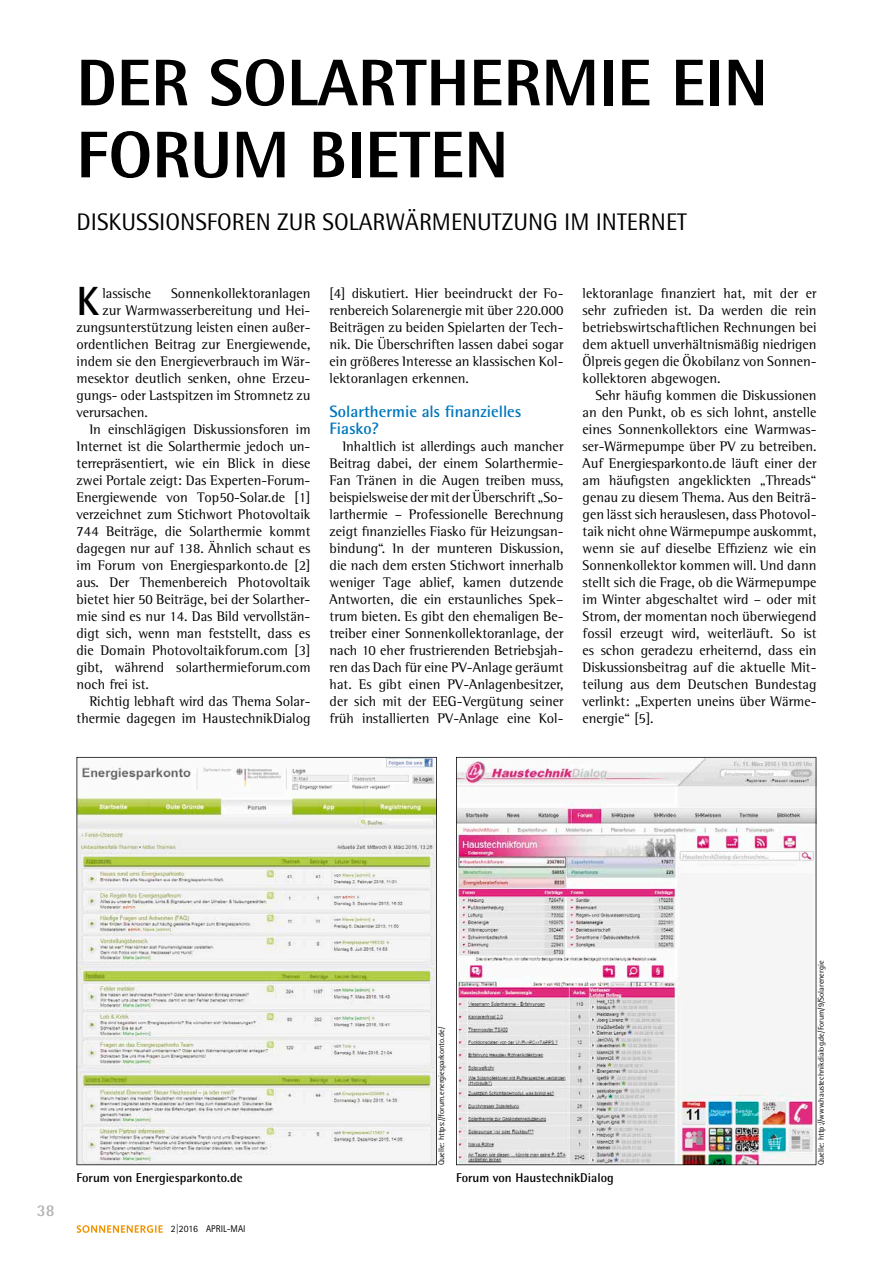
<style>
.page{position:relative;width:893px;height:1263px;background:#fff}
.page>*{position:absolute;margin:0;border:0;box-sizing:border-box;transform-origin:0 0}
.t1{font:800 66px/72px "Rotis Semi Sans Std";color:#000}
.t2{font:700 40.8px "Rotis Semi Sans Std";color:#000}
.t3{font:24px "Rotis Semi Sans Std";color:#000}
.t4{font:700 16.5px/17px "Rotis Semi Sans Std";color:#0076bd}
.t5{font:700 16.5px "Rotis Semi Sans Std";color:#b1b3b4}
.t6{font:14.25px/17px "Rotis Semi Serif Std";color:#000;text-align:justify}
.t7{font:700 12.75px "Rotis Semi Sans Std";color:#000}
.t8{font:9.75px "Rotis Sans Serif Std";color:#000}
.t9{font:8.25px "Rotis Semi Sans Std";color:#000}
</style>
<div class="page">
<svg style="left:77px;top:1225px;width:86px;height:8px"></svg>
<svg style="left:77px;top:757px;width:360px;height:408px;fill:#eff0ef"></svg>
<svg style="left:456px;top:757px;width:360px;height:408px"></svg>
<h1 class="t1" style="left:77px;top:46px;width:693px">DER SOLARTHERMIE EIN<br>FORUM BIETEN</h1>
<h3 class="t3" style="left:77px;top:207px;width:612px">DISKUSSIONSFOREN ZUR SOLARWÄRMENUTZUNG IM INTERNET</h3>
<h2 class="t2" style="left:77px;top:276px;width:24px">K</h2>
<p class="t6" style="left:102px;top:284px;width:50px">lassische</p>
<p class="t6" style="left:171px;top:284px;width:141px">Sonnenkollektoranlagen</p>
<p class="t6" style="left:102px;top:301px;width:210px">zur Warmwasserbereitung und Hei-</p>
<p class="t6" style="left:77px;top:318px;width:235px">zungsunterstützung leisten einen außer-</p>
<p class="t6" style="left:77px;top:335px;width:235px">ordentlichen Beitrag zur Energiewende,</p>
<p class="t6" style="left:77px;top:352px;width:235px">indem sie den Energieverbrauch im Wär-</p>
<p class="t6" style="left:77px;top:369px;width:235px">mesektor deutlich senken, ohne Erzeu-</p>
<p class="t6" style="left:77px;top:386px;width:235px">gungs- oder Lastspitzen im Stromnetz zu</p>
<p class="t6" style="left:77px;top:403px;width:73px">verursachen.</p>
<p class="t6" style="left:89px;top:420px;width:223px">In einschlägigen Diskussionsforen im</p>
<p class="t6" style="left:77px;top:437px;width:235px">Internet ist die Solarthermie jedoch un-</p>
<p class="t6" style="left:77px;top:454px;width:235px">terrepräsentiert, wie ein Blick in diese</p>
<p class="t6" style="left:77px;top:471px;width:235px">zwei Portale zeigt: Das Experten-Forum-</p>
<p class="t6" style="left:77px;top:489px;width:235px">Energiewende von Top50-Solar.de [1]</p>
<p class="t6" style="left:77px;top:506px;width:235px">verzeichnet zum Stichwort Photovoltaik</p>
<p class="t6" style="left:77px;top:523px;width:235px">744 Beiträge, die Solarthermie kommt</p>
<p class="t6" style="left:77px;top:540px;width:235px">dagegen nur auf 138. Ähnlich schaut es</p>
<p class="t6" style="left:77px;top:557px;width:235px">im Forum von Energiesparkonto.de [2]</p>
<p class="t6" style="left:77px;top:574px;width:235px">aus. Der Themenbereich Photovoltaik</p>
<p class="t6" style="left:77px;top:591px;width:235px">bietet hier 50 Beiträge, bei der Solarther-</p>
<p class="t6" style="left:77px;top:608px;width:235px">mie sind es nur 14. Das Bild vervollstän-</p>
<p class="t6" style="left:77px;top:625px;width:235px">digt sich, wenn man feststellt, dass es</p>
<p class="t6" style="left:77px;top:642px;width:235px">die Domain Photovoltaikforum.com [3]</p>
<p class="t6" style="left:77px;top:659px;width:235px">gibt, während solarthermieforum.com</p>
<p class="t6" style="left:77px;top:676px;width:74px">noch frei ist.</p>
<p class="t6" style="left:89px;top:693px;width:223px">Richtig lebhaft wird das Thema Solar-</p>
<p class="t6" style="left:77px;top:710px;width:235px">thermie dagegen im HaustechnikDialog</p>
<p class="t6" style="left:330px;top:285px;width:235px">[4] diskutiert. Hier beeindruckt der Fo&shy;renbereich Solarenergie mit über 220.000<br>Beiträgen zu beiden Spielarten der Tech&shy;nik. Die Überschriften lassen dabei sogar ein größeres Interesse an klassischen Kol&shy;lektoranlagen erkennen.</p>
<p class="t4" style="left:330px;top:402px;width:194px">Solarthermie als finanzielles<br>Fiasko?</p>
<p class="t6" style="left:330px;top:437px;width:235px;text-indent:13px">Inhaltlich ist allerdings auch mancher Beitrag dabei, der einem Solarthermie-Fan Tränen in die Augen treiben muss, beispielsweise der mit der Überschrift „So&shy;larthermie – Professionelle Berechnung zeigt finanzielles Fiasko für Heizungsan&shy;bindung“. In der munteren Diskussion, die nach dem ersten Stichwort innerhalb weniger Tage ablief, kamen dutzende Antworten, die ein erstaunliches Spek– trum bieten. Es gibt den ehemaligen Be&shy;treiber einer Sonnenkollektoranlage, der nach 10 eher frustrierenden Betriebsjah&shy;ren das Dach für eine PV-Anlage geräumt hat. Es gibt einen PV-Anlagenbesitzer, der sich mit der EEG-Vergütung seiner früh installierten PV-Anlage eine Kol-</p>
<p class="t6" style="left:583px;top:284px;width:235px">lektoranlage finanziert hat, mit der er sehr zufrieden ist. Da werden die rein betriebswirtschaftlichen Rechnungen bei dem aktuell unverhältnismäßig niedrigen Ölpreis gegen die Ökobilanz von Sonnen&shy;kollektoren abgewogen.</p>
<p class="t6" style="left:583px;top:387px;width:235px;text-indent:13px">Sehr häufig kommen die Diskussionen an den Punkt, ob es sich lohnt, anstelle eines Sonnenkollektors eine Warmwas&shy;ser-Wärmepumpe über PV zu betreiben.<br>Auf Energiesparkonto.de läuft einer der am häufigsten angeklickten „Threads“ genau zu diesem Thema. Aus den Beiträ&shy;gen lässt sich herauslesen, dass Photovol&shy;taik nicht ohne Wärmepumpe auskommt, wenn sie auf dieselbe Effizienz wie ein Sonnenkollektor kommen will. Und dann stellt sich die Frage, ob die Wärmepumpe im Winter abgeschaltet wird – oder mit Strom, der momentan noch überwiegend fossil erzeugt wird, weiterläuft. So ist es schon geradezu erheiternd, dass ein Diskussionsbeitrag auf die aktuelle Mit&shy;teilung aus dem Deutschen Bundestag verlinkt: „Experten uneins über Wärme&shy;energie“ [5].</p>
<p class="t5" style="left:37px;top:1200px;width:19px">38</p>
<p class="t9" style="left:437px;top:1165px;width:140px;rotate:-90deg">Quelle: https://forum.energiesparkonto.de/</p>
<p class="t7" style="left:77px;top:1170px;width:168px">Forum von Energiesparkonto.de</p>
<p class="t7" style="left:456px;top:1170px;width:159px">Forum von HaustechnikDialog</p>
<p class="t8" style="left:171px;top:1223px;width:76px">2|2016 APRIL-MAI</p>
<p class="t9" style="left:816px;top:1165px;width:206px;rotate:-90deg">Quelle: http://www.haustechnikdialog.de/Forum/9/Solarenergie</p>
</div>
